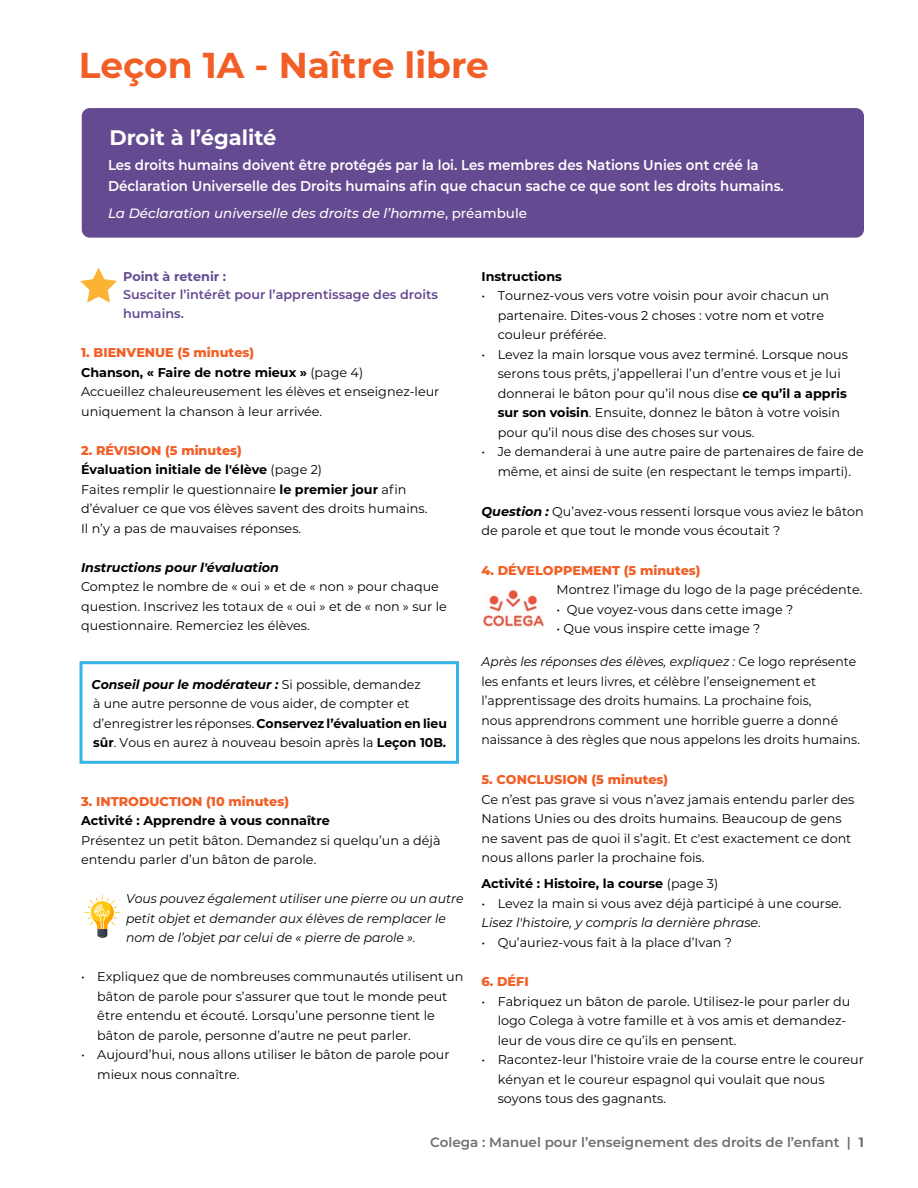
<style>
.page{position:relative;width:918px;height:1188px;background:#fff}
.page>*{position:absolute;margin:0;border:0;box-sizing:border-box;transform-origin:0 0}
.t1{font:700 36px "Montserrat";color:#f15f27}
.t2{font:700 21px "Montserrat";color:#fff}
.t3{font:600 14.25px/21px "Montserrat";color:#fff;scale:.94 1}
.t4{font:600 13.5px "Montserrat";color:#6d6e71}
.t5{font:italic 500 13.5px "Montserrat";color:#fff}
.t6{font:12.75px/19.5px "Montserrat";color:#000}
.t7{font:italic 12.75px/19.5px "Montserrat";color:#000}
.t8{font:800 12.75px "Montserrat";color:#f15f27}
.t9{font:700 12.75px "Montserrat";color:#000}
.t10{font:600 12.75px/19.5px "Montserrat";color:#644b91}
.t11{font:italic 700 12.75px "Montserrat";color:#000}
.t12{font:700 12.75px "Montserrat";color:#644b91}
.s1{font-style:normal}
.s2{font-weight:800;color:#f15f27}
.s3{font-weight:700}
.s4{font-weight:700;font-style:italic}
.s5{font-style:italic}
.s6{font-weight:400}
</style>
<div class="page">
<div style="left:80px;top:661px;width:379px;height:103px;border:3px solid #36b4e5"></div>
<div style="left:82px;top:108px;width:782px;height:130px;background:#644b91;border-radius:8px"></div>
<svg style="left:80px;top:268px;width:37px;height:35px"></svg>
<img style="left:483px;top:589px;width:60px;height:38px">
<svg style="left:85px;top:895px;width:35px;height:43px"></svg>
<h1 class="t1" style="left:79px;top:40px;width:412px">Leçon 1A - Naître libre</h1>
<h2 class="t2" style="left:109px;top:122px;width:169px">Droit à l’égalité</h2>
<p class="t3" style="left:108px;top:154px;width:721px">Les droits humains doivent être protégés par la loi. Les membres des Nations Unies ont créé la<br>Déclaration Universelle des Droits humains afin que chacun sache ce que sont les droits humains.</p>
<p class="t5" style="left:108px;top:204px;width:421px">La Déclaration universelle des droits de l’homme<span class="s1">, préambule</span></p>
<p class="t12" style="left:123px;top:267px;width:105px">Point à retenir :</p>
<p class="t10" style="left:123px;top:284px;width:316px">Susciter l’intérêt pour l’apprentissage des droits humains.</p>
<p class="t6" style="left:81px;top:343px;width:360px"><span class="s2">1. BIENVENUE (5 minutes)<br></span><span class="s3">Chanson, « Faire de notre mieux »</span> (page 4)<br>Accueillez chaleureusement les élèves et enseignez-leur uniquement la chanson à leur arrivée.</p>
<p class="t6" style="left:81px;top:440px;width:348px"><span class="s2">2. RÉVISION (5 minutes)<br></span><span class="s3">Évaluation initiale de l'élève</span> (page 2)<br>Faites remplir le questionnaire <span class="s3">le premier jour</span> afin d’évaluer ce que vos élèves savent des droits humains.<br>Il n’y a pas de mauvaises réponses.</p>
<p class="t11" style="left:81px;top:558px;width:199px">Instructions pour l'évaluation</p>
<p class="t6" style="left:81px;top:577px;width:367px">Comptez le nombre de « oui » et de « non » pour chaque question. Inscrivez les totaux de « oui » et de « non » sur le questionnaire. Remerciez les élèves.</p>
<p class="t6" style="left:92px;top:674px;width:357px"><span class="s4">Conseil pour le modérateur :</span> Si possible, demandez<br>à une autre personne de vous aider, de compter et d’enregistrer les réponses. <span class="s3">Conservez l’évaluation en lieu sûr</span>. Vous en aurez à nouveau besoin après la <span class="s3">Leçon 10B.</span></p>
<p class="t8" style="left:81px;top:792px;width:209px">3. INTRODUCTION (10 minutes)</p>
<p class="t9" style="left:81px;top:812px;width:250px">Activité : Apprendre à vous connaître</p>
<p class="t6" style="left:81px;top:830px;width:361px">Présentez un petit bâton. Demandez si quelqu’un a déjà entendu parler d’un bâton de parole.</p>
<p class="t7" style="left:126px;top:889px;width:339px">Vous pouvez également utiliser une pierre ou un autre petit objet et demander aux élèves de remplacer le nom de l’objet par celui de « pierre de parole ».</p>
<p class="t6" style="left:97px;top:967px;width:368px;text-indent:-16px">• Expliquez que de nombreuses communautés utilisent un bâton de parole pour s’assurer que tout le monde peut être entendu et écouté. Lorsqu’une personne tient le bâton de parole, personne d’autre ne peut parler.</p>
<p class="t6" style="left:97px;top:1045px;width:354px;text-indent:-16px">• Aujourd’hui, nous allons utiliser le bâton de parole pour mieux nous connaître.</p>
<p class="t9" style="left:482px;top:267px;width:82px">Instructions</p>
<p class="t6" style="left:498px;top:286px;width:333px;text-indent:-16px">• Tournez-vous vers votre voisin pour avoir chacun un partenaire. Dites-vous 2 choses : votre nom et votre couleur préférée.</p>
<p class="t6" style="left:498px;top:344px;width:352px;text-indent:-16px">• Levez la main lorsque vous avez terminé. Lorsque nous serons tous prêts, j’appellerai l’un d’entre vous et je lui donnerai le bâton pour qu’il nous dise <span class="s3">ce qu’il a appris sur son voisin</span>. Ensuite, donnez le bâton à votre voisin pour qu’il nous dise des choses sur vous.</p>
<p class="t6" style="left:482px;top:442px;width:384px;text-align:center">• Je demanderai à une autre paire de partenaires de faire de même, et ainsi de suite (en respectant le temps imparti).</p>
<p class="t6" style="left:482px;top:501px;width:384px"><span class="s4">Question :</span> Qu’avez-vous ressenti lorsque vous aviez le bâton de parole et que tout le monde vous écoutait ?</p>
<p class="t8" style="left:482px;top:561px;width:221px">4. DÉVELOPPEMENT (5 minutes)</p>
<p class="t6" style="left:556px;top:580px;width:307px">Montrez l’image du logo de la page précédente.</p>
<p class="t6" style="left:556px;top:599px;width:238px">• Que voyez-vous dans cette image ?</p>
<p class="t6" style="left:556px;top:619px;width:205px">• Que vous inspire cette image ?</p>
<p class="t6" style="left:482px;top:652px;width:380px"><span class="s5">Après les réponses des élèves, expliquez :</span> Ce logo représente les enfants et leurs livres, et célèbre l’enseignement et l’apprentissage des droits humains. La prochaine fois,<br>nous apprendrons comment une horrible guerre a donné naissance à des règles que nous appelons les droits humains.</p>
<p class="t8" style="left:482px;top:770px;width:188px">5. CONCLUSION (5 minutes)</p>
<p class="t6" style="left:482px;top:789px;width:375px">Ce n’est pas grave si vous n’avez jamais entendu parler des Nations Unies ou des droits humains. Beaucoup de gens ne savent pas de quoi il s’agit. Et c'est exactement ce dont nous allons parler la prochaine fois.</p>
<p class="t9" style="left:482px;top:875px;width:238px">Activité : Histoire, la course <span class="s6">(page 3)</span></p>
<p class="t6" style="left:482px;top:893px;width:362px">• Levez la main si vous avez déjà participé à une course.</p>
<p class="t7" style="left:482px;top:913px;width:281px">Lisez l'histoire, y compris la dernière phrase.</p>
<p class="t6" style="left:482px;top:932px;width:252px">• Qu’auriez-vous fait à la place d’Ivan ?</p>
<p class="t8" style="left:482px;top:973px;width:49px">6. DÉFI</p>
<p class="t6" style="left:498px;top:991px;width:354px;text-indent:-16px">• Fabriquez un bâton de parole. Utilisez-le pour parler du logo Colega à votre famille et à vos amis et demandez&shy;leur de vous dire ce qu’ils en pensent.</p>
<p class="t6" style="left:498px;top:1050px;width:368px;text-indent:-16px">• Racontez-leur l’histoire vraie de la course entre le coureur kényan et le coureur espagnol qui voulait que nous soyons tous des gagnants.</p>
<p class="t4" style="left:430px;top:1133px;width:435px">Colega : Manuel pour l’enseignement des droits de l’enfant | <span class="s3">1</span></p>
</div>
